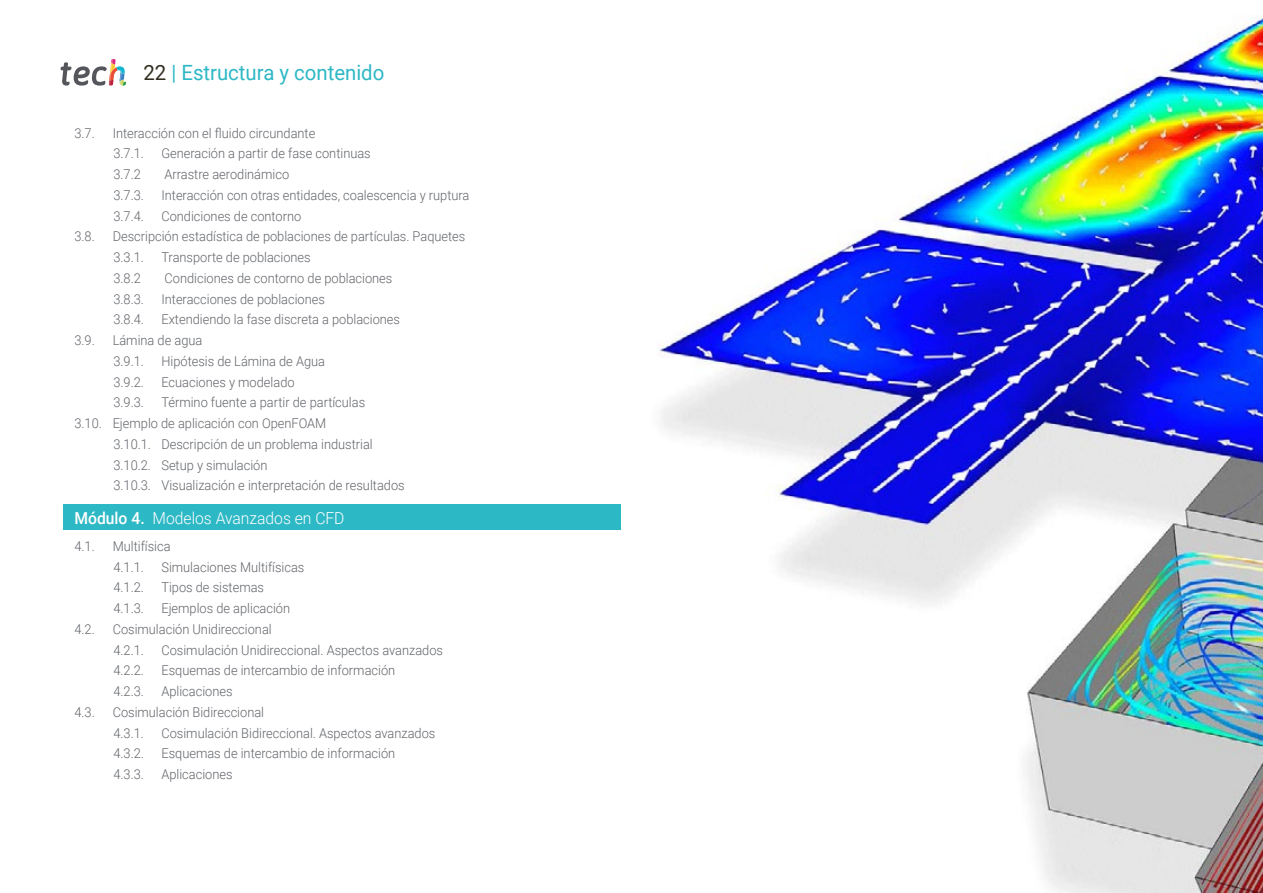
<style>
.page{position:relative;width:1263px;height:893px;background:#fff}
.page>*{position:absolute;margin:0;border:0;box-sizing:border-box;transform-origin:0 0}
.t1{font:21px "Roboto";color:#2db8c5}
.t2{font:300 16.5px "Roboto";color:#fff;scale:.95 1}
.t3{font:300 13.5px/20.7px "Roboto";color:#61646a;scale:.95 1}
.s1{color:#312e20}
.s2{font-weight:500}
</style>
<div class="page">
<svg style="left:61px;top:59px;width:65px;height:27px"></svg>
<img style="left:659px;top:15px;width:604px;height:878px">
<div style="left:63px;top:505px;width:558px;height:25px;background:#2db8c5"></div>
<h1 class="t1" style="left:144px;top:57px;width:242px"><span class="s1">22</span> | Estructura y contenido</h1>
<p class="t3" style="left:74px;top:122px;width:23px">3.7.</p>
<p class="t3" style="left:113px;top:122px;width:215px">Interacción con el fluido circundante<br>3.7.1.</p>
<p class="t3" style="left:161px;top:143px;width:222px">Generación a partir de fase continuas</p>
<p class="t3" style="left:113px;top:164px;width:30px">3.7.2</p>
<p class="t3" style="left:165px;top:164px;width:133px">Arrastre aerodinámico</p>
<p class="t3" style="left:113px;top:184px;width:34px">3.7.3.</p>
<p class="t3" style="left:161px;top:184px;width:326px">Interacción con otras entidades, coalescencia y ruptura</p>
<p class="t3" style="left:113px;top:205px;width:34px">3.7.4.</p>
<p class="t3" style="left:161px;top:205px;width:149px">Condiciones de contorno</p>
<p class="t3" style="left:74px;top:226px;width:23px">3.8.</p>
<p class="t3" style="left:113px;top:226px;width:373px">Descripción estadística de poblaciones de partículas. Paquetes<br>3.3.1.</p>
<p class="t3" style="left:161px;top:247px;width:159px">Transporte de poblaciones</p>
<p class="t3" style="left:113px;top:267px;width:30px">3.8.2</p>
<p class="t3" style="left:165px;top:267px;width:241px">Condiciones de contorno de poblaciones</p>
<p class="t3" style="left:113px;top:288px;width:34px">3.8.3.</p>
<p class="t3" style="left:161px;top:288px;width:174px">Interacciones de poblaciones</p>
<p class="t3" style="left:113px;top:309px;width:34px">3.8.4.</p>
<p class="t3" style="left:161px;top:309px;width:253px">Extendiendo la fase discreta a poblaciones</p>
<p class="t3" style="left:74px;top:330px;width:23px">3.9.</p>
<p class="t3" style="left:113px;top:330px;width:96px">Lámina de agua<br>3.9.1.</p>
<p class="t3" style="left:161px;top:350px;width:174px">Hipótesis de Lámina de Agua</p>
<p class="t3" style="left:113px;top:371px;width:34px">3.9.2.</p>
<p class="t3" style="left:161px;top:371px;width:142px">Ecuaciones y modelado</p>
<p class="t3" style="left:113px;top:392px;width:34px">3.9.3.</p>
<p class="t3" style="left:74px;top:392px;width:308px;text-indent:87px">Término fuente a partir de partículas<br>3.10. Ejemplo de aplicación con OpenFOAM</p>
<p class="t3" style="left:113px;top:433px;width:308px">3.10.1. Descripción de un problema industrial<br>3.10.2. Setup y simulación<br>3.10.3. Visualización e interpretación de resultados</p>
<p class="t2" style="left:74px;top:506px;width:286px"><span class="s2">Módulo 4.</span> Modelos Avanzados en CFD</p>
<p class="t3" style="left:74px;top:535px;width:23px">4.1.</p>
<p class="t3" style="left:113px;top:535px;width:62px">Multifísica<br>4.1.1.</p>
<p class="t3" style="left:161px;top:556px;width:152px">Simulaciones Multifísicas</p>
<p class="t3" style="left:113px;top:577px;width:34px">4.1.2.</p>
<p class="t3" style="left:161px;top:577px;width:110px">Tipos de sistemas</p>
<p class="t3" style="left:113px;top:597px;width:34px">4.1.3.</p>
<p class="t3" style="left:161px;top:597px;width:137px">Ejemplos de aplicación</p>
<p class="t3" style="left:74px;top:618px;width:23px">4.2.</p>
<p class="t3" style="left:113px;top:618px;width:169px">Cosimulación Unidireccional<br>4.2.1.</p>
<p class="t3" style="left:161px;top:639px;width:298px">Cosimulación Unidireccional. Aspectos avanzados</p>
<p class="t3" style="left:113px;top:660px;width:34px">4.2.2.</p>
<p class="t3" style="left:161px;top:660px;width:248px">Esquemas de intercambio de información</p>
<p class="t3" style="left:113px;top:680px;width:34px">4.2.3.</p>
<p class="t3" style="left:161px;top:680px;width:76px">Aplicaciones</p>
<p class="t3" style="left:74px;top:701px;width:23px">4.3.</p>
<p class="t3" style="left:113px;top:701px;width:161px">Cosimulación Bidireccional<br>4.3.1.</p>
<p class="t3" style="left:161px;top:722px;width:290px">Cosimulación Bidireccional. Aspectos avanzados</p>
<p class="t3" style="left:113px;top:743px;width:34px">4.3.2.</p>
<p class="t3" style="left:161px;top:743px;width:248px">Esquemas de intercambio de información</p>
<p class="t3" style="left:113px;top:763px;width:34px">4.3.3.</p>
<p class="t3" style="left:161px;top:763px;width:76px">Aplicaciones</p>
</div>
